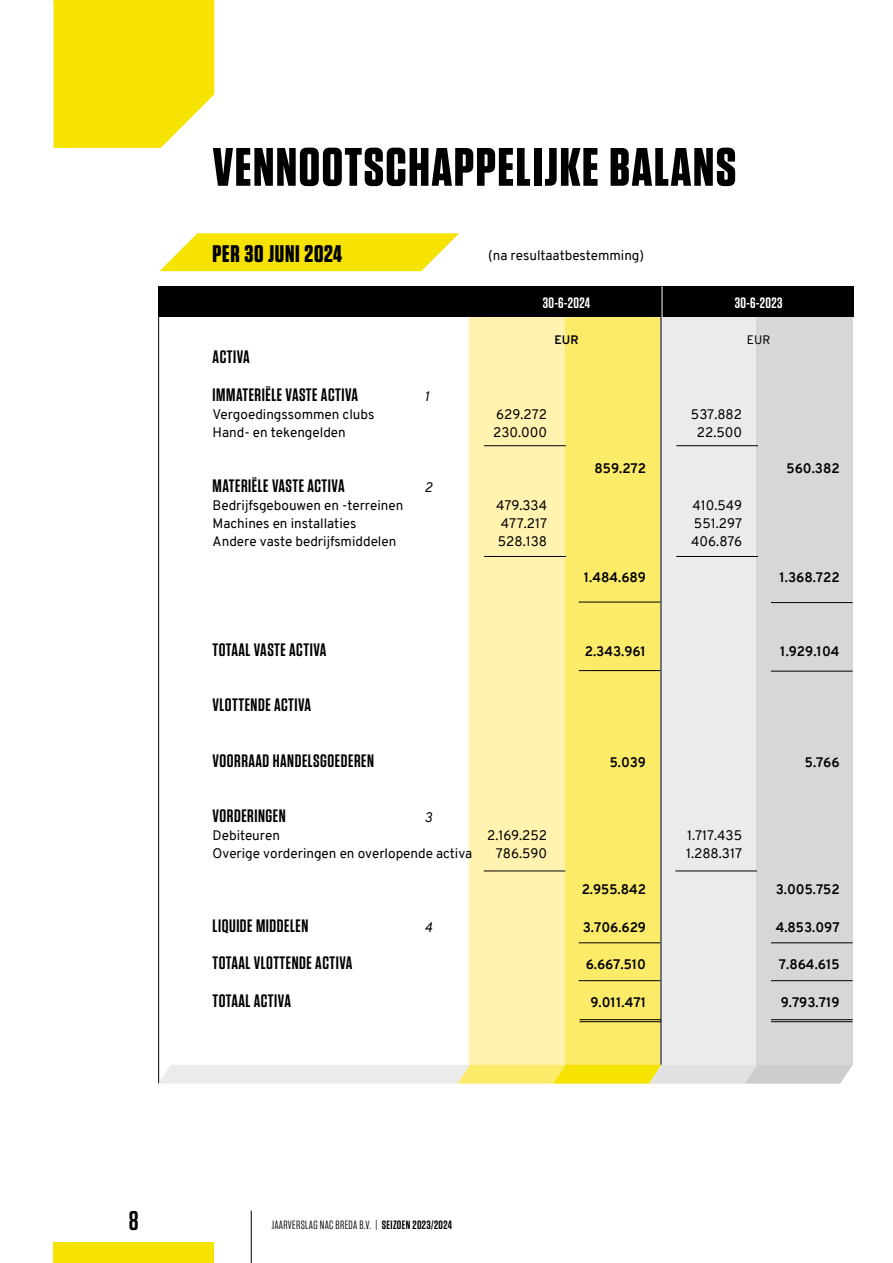
<style>
.page{position:relative;width:893px;height:1263px;background:#fff}
.page>*{position:absolute;margin:0;border:0;box-sizing:border-box;transform-origin:0 0}
.t1{font:700 54px "Tungsten";letter-spacing:.03em;color:#000}
.t2{font:600 27px "Tungsten";color:#000}
.t3{font:700 24px "Tungsten";letter-spacing:.03em;color:#000}
.t4{font:600 18px/37.5px "Tungsten";letter-spacing:.03em;color:#000}
.t5{font:600 15px "Tungsten";letter-spacing:.03em;color:#fff}
.t6{font:13.5px "Overpass";color:#000}
.t7{font:700 13.5px "Overpass";color:#000}
.t8{font:italic 13.5px "Overpass";color:#000}
.t9{font:12px "Tungsten";letter-spacing:.03em;color:#000}
.t10{font:700 12px "Overpass";color:#000}
.t11{font:12px "Overpass";color:#000}
.s1{font-weight:600}
</style>
<div class="page">
<div style="left:54px;top:0;width:160px;height:148px;background:#f7e300"></div>
<div style="left:54px;top:1242px;width:160px;height:21px;background:#f7e300"></div>
<hr style="left:251px;top:1211px;width:1px;height:52px;background:#000">
<svg style="left:160px;top:233px;width:299px;height:38px;background:#f8e621"></svg>
<div style="left:469px;top:315px;width:96px;height:750px;background:#fff3af"></div>
<div style="left:565px;top:315px;width:96px;height:750px;background:#fceb69"></div>
<div style="left:661px;top:315px;width:96px;height:750px;background:#ebebeb"></div>
<div style="left:757px;top:315px;width:96px;height:750px;background:#d7d7d7"></div>
<div style="left:158px;top:286px;width:696px;height:31px;background:#000"></div>
<hr style="left:484px;top:556px;width:82px;height:1px;background:#000">
<hr style="left:484px;top:445px;width:82px;height:1px;background:#000">
<hr style="left:676px;top:556px;width:82px;height:1px;background:#000">
<hr style="left:676px;top:445px;width:82px;height:1px;background:#000">
<hr style="left:484px;top:871px;width:81px;height:1px;background:#000">
<hr style="left:675px;top:871px;width:82px;height:1px;background:#000">
<hr style="left:579px;top:602px;width:81px;height:1px;background:#000">
<hr style="left:579px;top:670px;width:81px;height:1px;background:#000">
<hr style="left:579px;top:942px;width:81px;height:1px;background:#000">
<hr style="left:579px;top:980px;width:81px;height:1px;background:#000">
<hr style="left:771px;top:602px;width:82px;height:1px;background:#000">
<hr style="left:771px;top:671px;width:82px;height:1px;background:#000">
<hr style="left:771px;top:942px;width:82px;height:1px;background:#000">
<hr style="left:771px;top:980px;width:82px;height:1px;background:#000">
<hr style="left:580px;top:1019px;width:81px;height:1px;background:#000">
<hr style="left:580px;top:1021px;width:81px;height:1px;background:#000">
<hr style="left:771px;top:1019px;width:82px;height:1px;background:#000">
<hr style="left:771px;top:1021px;width:82px;height:1px;background:#000">
<hr style="left:158px;top:286px;width:1px;height:797px;background:#000">
<hr style="left:661px;top:316px;width:1px;height:749px;background:#000">
<hr style="left:662px;top:286px;width:1px;height:31px;background:#fff">
<svg style="left:158px;top:1065px;width:694px;height:18px;background:#e9e4b3"></svg>
<h1 class="t1" style="left:213px;top:138px;width:525px">VENNOOTSCHAPPELIJKE BALANS</h1>
<h3 class="t3" style="left:213px;top:241px;width:131px">PER 30 JUNI 2024</h3>
<p class="t6" style="left:488px;top:246px;width:158px">(na resultaatbestemming)</p>
<p class="t5" style="left:543px;top:294px;width:49px">30-6-2024</p>
<p class="t5" style="left:735px;top:294px;width:49px">30-6-2023</p>
<p class="t10" style="left:555px;top:331px;width:26px">EUR</p>
<p class="t11" style="left:747px;top:331px;width:25px">EUR</p>
<h3 class="t4" style="left:213px;top:338px;width:147px">ACTIVA<br>IMMATERIËLE VASTE ACTIVA</h3>
<p class="t8" style="left:424px;top:386px;width:6px">1</p>
<p class="t6" style="left:213px;top:404px;width:163px">Vergoedingssommen clubs</p>
<p class="t6" style="left:496px;top:404px;width:52px">629.272</p>
<p class="t6" style="left:691px;top:404px;width:53px">537.882</p>
<p class="t6" style="left:213px;top:422px;width:135px">Hand- en tekengelden</p>
<p class="t6" style="left:493px;top:422px;width:55px">230.000</p>
<p class="t6" style="left:697px;top:422px;width:47px">22.500</p>
<p class="t7" style="left:595px;top:458px;width:53px">859.272</p>
<p class="t7" style="left:787px;top:458px;width:55px">560.382</p>
<h3 class="t4" style="left:213px;top:467px;width:133px">MATERIËLE VASTE ACTIVA</h3>
<p class="t8" style="left:424px;top:478px;width:9px">2</p>
<p class="t6" style="left:213px;top:496px;width:192px">Bedrijfsgebouwen en -terreinen</p>
<p class="t6" style="left:496px;top:496px;width:53px">479.334</p>
<p class="t6" style="left:692px;top:496px;width:51px">410.549</p>
<p class="t6" style="left:213px;top:514px;width:145px">Machines en installaties</p>
<p class="t6" style="left:501px;top:514px;width:48px">477.217</p>
<p class="t6" style="left:694px;top:514px;width:50px">551.297</p>
<p class="t6" style="left:213px;top:532px;width:185px">Andere vaste bedrijfsmiddelen</p>
<p class="t6" style="left:498px;top:532px;width:51px">528.138</p>
<p class="t6" style="left:691px;top:532px;width:52px">406.876</p>
<p class="t7" style="left:584px;top:568px;width:64px">1.484.689</p>
<p class="t7" style="left:779px;top:568px;width:62px">1.368.722</p>
<h3 class="t4" style="left:213px;top:631px;width:115px">TOTAAL VASTE ACTIVA</h3>
<p class="t7" style="left:585px;top:641px;width:63px">2.343.961</p>
<p class="t7" style="left:780px;top:641px;width:61px">1.929.104</p>
<h3 class="t4" style="left:213px;top:686px;width:100px">VLOTTENDE ACTIVA</h3>
<h3 class="t4" style="left:213px;top:742px;width:163px">VOORRAAD HANDELSGOEDEREN</h3>
<p class="t7" style="left:610px;top:752px;width:38px">5.039</p>
<p class="t7" style="left:805px;top:752px;width:36px">5.766</p>
<h3 class="t4" style="left:213px;top:797px;width:75px">VORDERINGEN</h3>
<p class="t8" style="left:424px;top:808px;width:9px">3</p>
<p class="t6" style="left:213px;top:826px;width:69px">Debiteuren</p>
<p class="t6" style="left:487px;top:826px;width:61px">2.169.252</p>
<p class="t6" style="left:687px;top:826px;width:57px">1.717.435</p>
<p class="t6" style="left:213px;top:844px;width:261px">Overige vorderingen en overlopende activa</p>
<p class="t6" style="left:496px;top:844px;width:53px">786.590</p>
<p class="t6" style="left:686px;top:844px;width:58px">1.288.317</p>
<p class="t7" style="left:582px;top:880px;width:66px">2.955.842</p>
<p class="t7" style="left:776px;top:880px;width:65px">3.005.752</p>
<h3 class="t4" style="left:213px;top:907px;width:97px">LIQUIDE MIDDELEN</h3>
<p class="t8" style="left:424px;top:917px;width:9px">4</p>
<p class="t7" style="left:583px;top:917px;width:65px">3.706.629</p>
<p class="t7" style="left:776px;top:917px;width:65px">4.853.097</p>
<h3 class="t4" style="left:213px;top:944px;width:141px">TOTAAL VLOTTENDE ACTIVA</h3>
<p class="t7" style="left:586px;top:955px;width:62px">6.667.510</p>
<p class="t7" style="left:779px;top:955px;width:62px">7.864.615</p>
<h3 class="t4" style="left:213px;top:982px;width:80px">TOTAAL ACTIVA</h3>
<p class="t7" style="left:590px;top:992px;width:57px">9.011.471</p>
<p class="t7" style="left:781px;top:992px;width:60px">9.793.719</p>
<h2 class="t2" style="left:129px;top:1206px;width:11px">8</h2>
<p class="t9" style="left:271px;top:1219px;width:182px">JAARVERSLAG NAC BREDA B.V. | <span class="s1">SEIZOEN 2023/2024</span></p>
</div>
